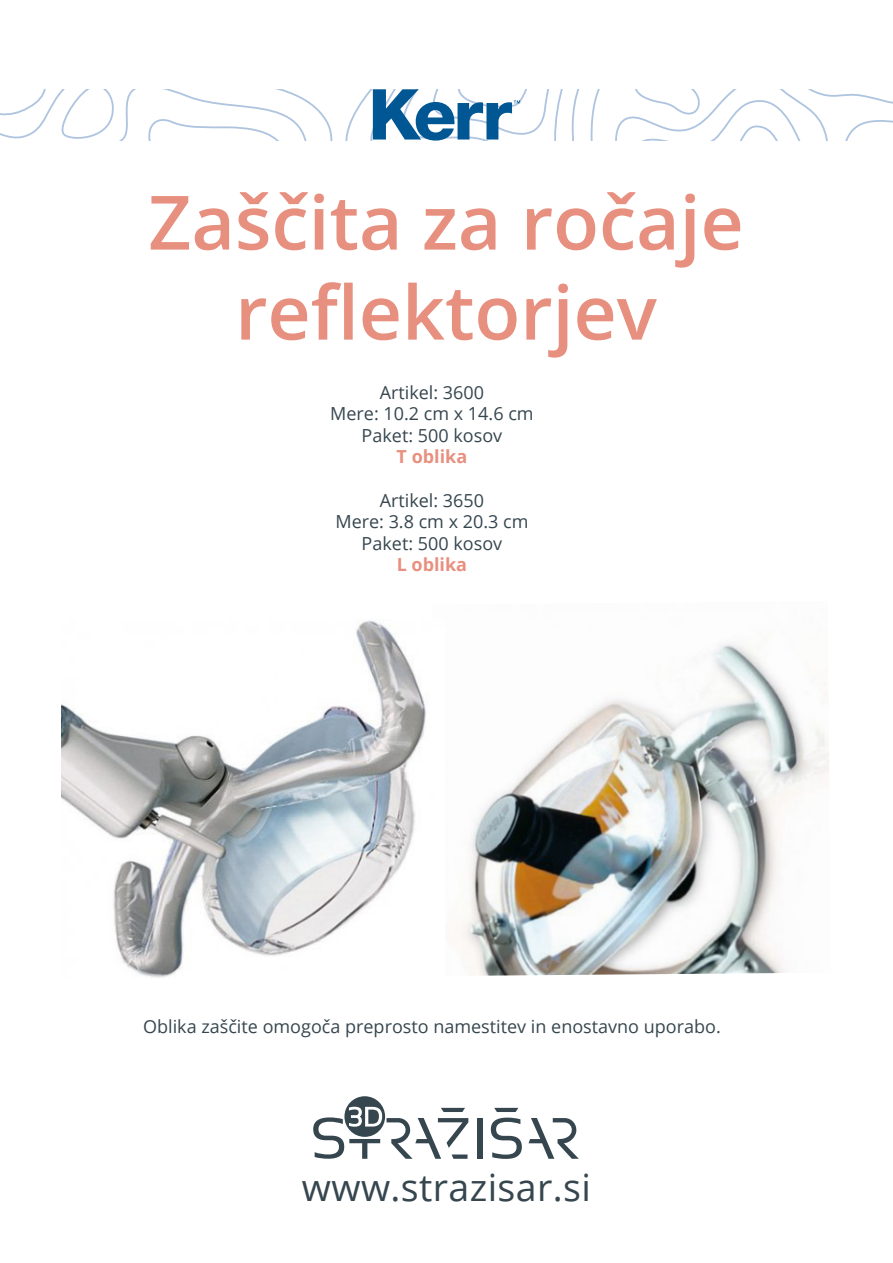
<style>
.page{position:relative;width:893px;height:1263px;background:#fff}
.page>*{position:absolute;margin:0;border:0;box-sizing:border-box;transform-origin:0 0}
.razlaga{font:600 75px/90px "Open Sans";color:#e89080;text-align:center}
.t1{font:37.5px "Open Sans";letter-spacing:.01em;color:#36464f}
.razlaga-2{font:18px "Open Sans";color:#36464f}
.razlaga-3{font:700 18px "Open Sans";color:#e89080}
</style>
<div class="page">
<div style="left:477px;top:1118px;width:5px;height:41px;background:#36464f"></div>
<svg style="left:491px;top:1108px;width:31px;height:51px"></svg>
<svg style="left:529px;top:1118px;width:50px;height:41px"></svg>
<svg style="left:313px;top:1096px;width:155px;height:63px"></svg>
<svg style="left:0;top:89px;width:893px;height:52px"></svg>
<img style="left:451px;top:643px;width:378px;height:333px">
<img style="left:62px;top:620px;width:364px;height:358px">
<p class="razlaga" style="left:148px;top:176px;width:597px">Zaščita za ročaje reflektorjev</p>
<p class="razlaga-2" style="left:380px;top:380px;width:106px">Artikel: 3600</p>
<p class="razlaga-2" style="left:330px;top:401px;width:205px">Mere: 10.2 cm x 14.6 cm</p>
<p class="razlaga-2" style="left:362px;top:423px;width:142px">Paket: 500 kosov</p>
<p class="razlaga-3" style="left:397px;top:444px;width:72px">T oblika</p>
<p class="razlaga-2" style="left:380px;top:488px;width:106px">Artikel: 3650</p>
<p class="razlaga-2" style="left:335px;top:509px;width:195px">Mere: 3.8 cm x 20.3 cm</p>
<p class="razlaga-2" style="left:362px;top:531px;width:142px">Paket: 500 kosov</p>
<p class="razlaga-3" style="left:397px;top:552px;width:72px">L oblika</p>
<p class="razlaga-2" style="left:143px;top:1014px;width:579px">Oblika zaščite omogoča preprosto namestitev in enostavno uporabo.</p>
<h2 class="t1" style="left:302px;top:1162px;width:290px">www.strazisar.si</h2>
</div>
